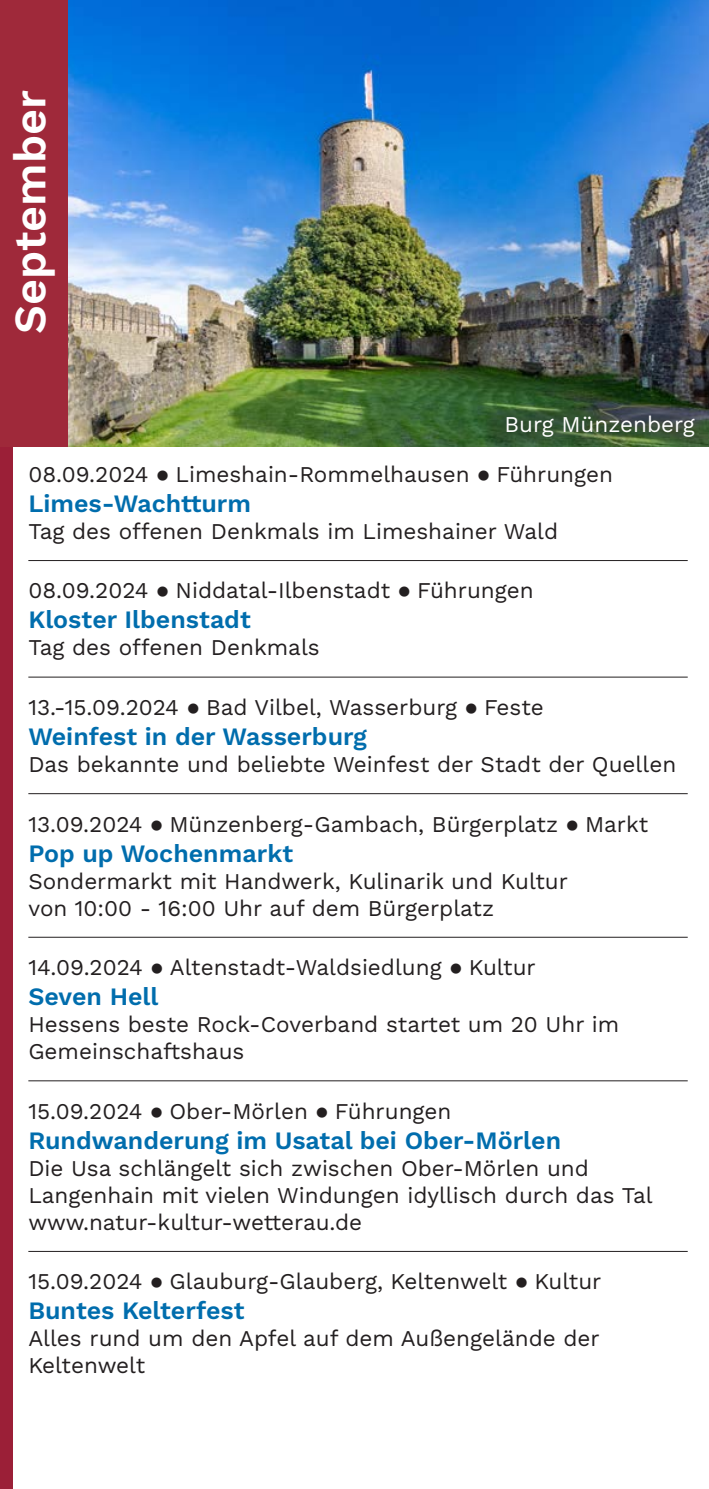
<style>
.page{position:relative;width:709px;height:1489px;background:#fff}
.page>*{position:absolute;margin:0;border:0;box-sizing:border-box;transform-origin:0 0}
.t1{font:600 45px "Work Sans";color:#fff}
.t2{font:600 25px "Work Sans";color:#006dad}
.t3{font:22.5px/27px "Work Sans";color:#231f20}
.t4{font:22.5px "Work Sans";color:#fff}
</style>
<div class="page">
<img style="left:67px;top:0;width:642px;height:446px">
<hr style="left:28px;top:560px;width:659px;height:1px;background:#231f20">
<hr style="left:28px;top:676px;width:659px;height:1px;background:#231f20">
<hr style="left:28px;top:793px;width:659px;height:1px;background:#231f20">
<hr style="left:28px;top:936px;width:659px;height:1px;background:#231f20">
<hr style="left:28px;top:1080px;width:659px;height:1px;background:#231f20">
<hr style="left:28px;top:1250px;width:659px;height:1px;background:#231f20">
<div style="left:0;top:446px;width:12px;height:1042px;background:#9b1f37"></div>
<div style="left:0;top:0;width:67px;height:446px;background:#9f293a"></div>
<svg style="left:484px;top:396px;width:225px;height:51px;background:#395436"></svg>
<p class="t1" style="left:-4px;top:334px;width:246px;rotate:-90deg">September</p>
<p class="t4" style="left:504px;top:407px;width:192px">Burg Münzenberg</p>
<p class="t3" style="left:28px;top:459px;width:586px">08.09.2024 ● Limeshain-Rommelhausen ● Führungen</p>
<p class="t2" style="left:28px;top:484px;width:224px">Limes-Wachtturm</p>
<p class="t3" style="left:28px;top:516px;width:531px">Tag des offenen Denkmals im Limeshainer Wald</p>
<p class="t3" style="left:28px;top:576px;width:507px">08.09.2024 ● Niddatal-Ilbenstadt ● Führungen</p>
<p class="t2" style="left:28px;top:601px;width:224px">Kloster Ilbenstadt</p>
<p class="t3" style="left:28px;top:633px;width:293px">Tag des offenen Denkmals</p>
<p class="t3" style="left:28px;top:692px;width:517px">13.-15.09.2024 ● Bad Vilbel, Wasserburg ● Feste</p>
<p class="t2" style="left:28px;top:717px;width:340px">Weinfest in der Wasserburg</p>
<p class="t3" style="left:28px;top:749px;width:649px">Das bekannte und beliebte Weinfest der Stadt der Quellen</p>
<p class="t3" style="left:28px;top:809px;width:621px">13.09.2024 ● Münzenberg-Gambach, Bürgerplatz ● Markt</p>
<p class="t2" style="left:28px;top:834px;width:266px">Pop up Wochenmarkt</p>
<p class="t3" style="left:28px;top:866px;width:541px">Sondermarkt mit Handwerk, Kulinarik und Kultur von 10:00 - 16:00 Uhr auf dem Bürgerplatz</p>
<p class="t3" style="left:28px;top:952px;width:509px">14.09.2024 ● Altenstadt-Waldsiedlung ● Kultur</p>
<p class="t2" style="left:28px;top:977px;width:132px">Seven Hell</p>
<p class="t3" style="left:28px;top:1009px;width:592px">Hessens beste Rock-Coverband startet um 20 Uhr im<br>Gemeinschaftshaus</p>
<p class="t3" style="left:28px;top:1096px;width:424px">15.09.2024 ● Ober-Mörlen ● Führungen</p>
<p class="t2" style="left:28px;top:1121px;width:534px">Rundwanderung im Usatal bei Ober-Mörlen</p>
<p class="t3" style="left:28px;top:1153px;width:626px">Die Usa schlängelt sich zwischen Ober-Mörlen und<br>Langenhain mit vielen Windungen idyllisch durch das Tal www.natur-kultur-wetterau.de</p>
<p class="t3" style="left:28px;top:1266px;width:574px">15.09.2024 ● Glauburg-Glauberg, Keltenwelt ● Kultur</p>
<p class="t2" style="left:28px;top:1291px;width:218px">Buntes Kelterfest</p>
<p class="t3" style="left:28px;top:1323px;width:573px">Alles rund um den Apfel auf dem Außengelände der<br>Keltenwelt</p>
</div>
